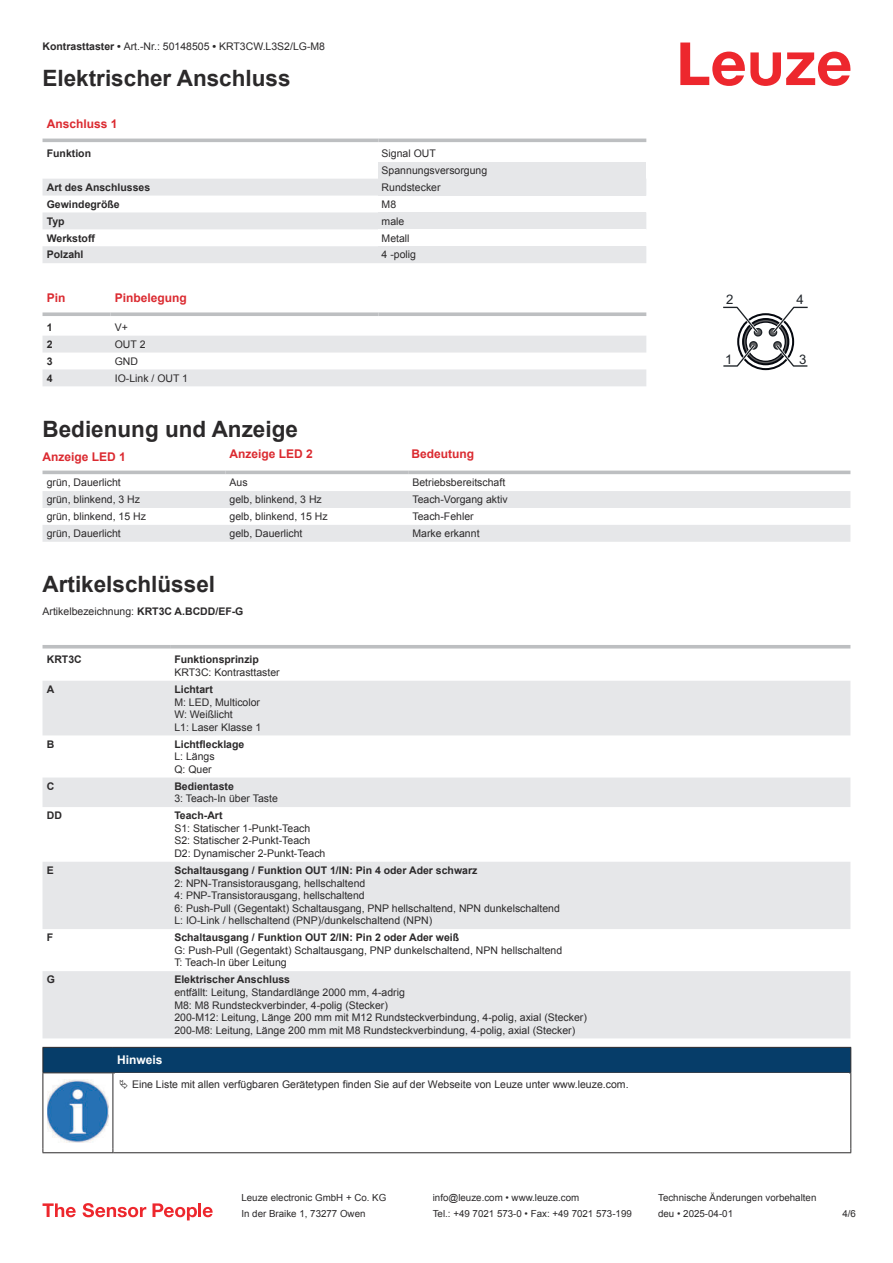
<style>
.page{position:relative;width:893px;height:1263px;background:#fff}
.page>*{position:absolute;margin:0;border:0;box-sizing:border-box;transform-origin:0 0}
.t1{font:700 22.5px "Arial";color:#2b292a}
.t2{font:13.2px "Arial";color:#1e2328}
.t3{font:700 12px "Arial";color:#db2a30}
.t4{font:700 12px "Arial";color:#fff}
.t5{font:10.5px/12.6px "Arial";color:#2b292a}
.t6{font:700 10.5px "Arial";color:#2b292a}
.t7{font:9.75px "Arial";color:#2b292a}
.s1{font-weight:700}
</style>
<div class="page">
<svg style="left:680px;top:43px;width:170px;height:43px"></svg>
<svg style="left:43px;top:138px;width:603px;height:1px"></svg>
<svg style="left:43px;top:179px;width:335px;height:84px;fill:#e6e7e9"></svg>
<hr style="left:43px;top:139px;width:335px;height:3px;background:#bdbfc1">
<hr style="left:378px;top:139px;width:268px;height:3px;background:#bdbfc1">
<div style="left:378px;top:162px;width:268px;height:17px;background:#e6e7e9"></div>
<div style="left:378px;top:179px;width:268px;height:17px;background:#e6e7e9"></div>
<div style="left:378px;top:212px;width:268px;height:17px;background:#e6e7e9"></div>
<div style="left:378px;top:246px;width:268px;height:17px;background:#e6e7e9"></div>
<svg style="left:43px;top:336px;width:603px;height:50px"></svg>
<svg style="left:43px;top:312px;width:68px;height:4px"></svg>
<svg style="left:111px;top:312px;width:267px;height:4px"></svg>
<svg style="left:378px;top:312px;width:268px;height:4px"></svg>
<svg style="left:43px;top:470px;width:807px;height:5px;fill:#eceded"></svg>
<svg style="left:43px;top:491px;width:807px;height:51px"></svg>
<hr style="left:43px;top:471px;width:182px;height:3px;background:#bdbfc1">
<hr style="left:225px;top:471px;width:183px;height:3px;background:#bdbfc1">
<hr style="left:408px;top:471px;width:442px;height:3px;background:#bdbfc1">
<svg style="left:43px;top:681px;width:807px;height:357px;fill:#e6e7e9"></svg>
<hr style="left:43px;top:645px;width:127px;height:3px;background:#bdbfc1">
<hr style="left:170px;top:645px;width:680px;height:3px;background:#bdbfc1">
<svg style="left:723px;top:306px;width:85px;height:64px"></svg>
<svg style="left:43px;top:1203px;width:33px;height:14px"></svg>
<svg style="left:83px;top:1203px;width:63px;height:14px"></svg>
<svg style="left:153px;top:1203px;width:44px;height:17px"></svg>
<hr style="left:198px;top:1203px;width:3px;height:14px;background:#ed272d">
<svg style="left:203px;top:1207px;width:10px;height:10px"></svg>
<div style="left:43px;top:1047px;width:808px;height:26px;background:#063d69"></div>
<hr style="left:113px;top:1072px;width:738px;height:1px;background:#2b292a">
<hr style="left:43px;top:1073px;width:1px;height:75px;background:#2b292a">
<hr style="left:113px;top:1073px;width:1px;height:75px;background:#2b292a">
<hr style="left:850px;top:1073px;width:1px;height:75px;background:#2b292a">
<hr style="left:43px;top:1152px;width:70px;height:1px;background:#2b292a">
<hr style="left:113px;top:1152px;width:738px;height:1px;background:#2b292a">
<img style="left:47px;top:1079px;width:61px;height:63px">
<p class="t5" style="left:43px;top:41px;width:284px"><span class="s1">Kontrasttaster •</span> Art.-Nr.: 50148505 <span class="s1">•</span> KRT3CW.L3S2/LG-M8</p>
<h1 class="t1" style="left:43px;top:70px;width:250px">Elektrischer Anschluss</h1>
<p class="t3" style="left:47px;top:119px;width:72px">Anschluss 1</p>
<p class="t6" style="left:47px;top:149px;width:46px">Funktion</p>
<p class="t5" style="left:382px;top:146px;width:107px;line-height:17px">Signal OUT<br>Spannungsversorgung</p>
<p class="t6" style="left:47px;top:183px;width:105px">Art des Anschlusses</p>
<p class="t5" style="left:382px;top:182px;width:60px">Rundstecker</p>
<p class="t6" style="left:47px;top:200px;width:74px">Gewindegröße</p>
<p class="t5" style="left:382px;top:199px;width:16px">M8</p>
<p class="t6" style="left:47px;top:217px;width:19px">Typ</p>
<p class="t5" style="left:382px;top:216px;width:24px">male</p>
<p class="t6" style="left:47px;top:234px;width:50px">Werkstoff</p>
<p class="t5" style="left:382px;top:233px;width:30px">Metall</p>
<p class="t6" style="left:47px;top:251px;width:38px">Polzahl</p>
<p class="t5" style="left:382px;top:249px;width:36px">4 -polig</p>
<p class="t3" style="left:47px;top:293px;width:20px">Pin</p>
<p class="t3" style="left:115px;top:293px;width:74px">Pinbelegung</p>
<p class="t6" style="left:47px;top:323px;width:7px">1</p>
<p class="t5" style="left:115px;top:322px;width:15px">V+</p>
<p class="t6" style="left:47px;top:340px;width:7px">2</p>
<p class="t5" style="left:115px;top:339px;width:32px">OUT 2</p>
<p class="t6" style="left:47px;top:357px;width:7px">3</p>
<p class="t5" style="left:115px;top:356px;width:25px">GND</p>
<p class="t6" style="left:47px;top:374px;width:7px">4</p>
<p class="t5" style="left:115px;top:373px;width:75px">IO-Link / OUT 1</p>
<h1 class="t1" style="left:43px;top:420px;width:257px">Bedienung und Anzeige</h1>
<p class="t3" style="left:43px;top:452px;width:85px">Anzeige LED 1</p>
<p class="t3" style="left:230px;top:450px;width:85px">Anzeige LED 2</p>
<p class="t3" style="left:411px;top:450px;width:64px">Bedeutung</p>
<p class="t5" style="left:47px;top:477px;width:76px">grün, Dauerlicht</p>
<p class="t5" style="left:230px;top:477px;width:20px">Aus</p>
<p class="t5" style="left:412px;top:477px;width:94px">Betriebsbereitschaft</p>
<p class="t5" style="left:47px;top:494px;width:95px">grün, blinkend, 3 Hz</p>
<p class="t5" style="left:230px;top:494px;width:94px">gelb, blinkend, 3 Hz</p>
<p class="t5" style="left:412px;top:494px;width:97px">Teach-Vorgang aktiv</p>
<p class="t5" style="left:47px;top:511px;width:101px">grün, blinkend, 15 Hz</p>
<p class="t5" style="left:230px;top:511px;width:100px">gelb, blinkend, 15 Hz</p>
<p class="t5" style="left:412px;top:511px;width:63px">Teach-Fehler</p>
<p class="t5" style="left:47px;top:528px;width:76px">grün, Dauerlicht</p>
<p class="t5" style="left:230px;top:528px;width:74px">gelb, Dauerlicht</p>
<p class="t5" style="left:412px;top:528px;width:69px">Marke erkannt</p>
<h1 class="t1" style="left:43px;top:575px;width:174px">Artikelschlüssel</h1>
<p class="t5" style="left:43px;top:606px;width:202px">Artikelbezeichnung: <span class="s1">KRT3C A.BCDD/EF-G</span></p>
<p class="t6" style="left:47px;top:656px;width:36px">KRT3C</p>
<p class="t6" style="left:174px;top:656px;width:86px">Funktionsprinzip</p>
<p class="t5" style="left:174px;top:667px;width:107px">KRT3C: Kontrasttaster</p>
<p class="t6" style="left:47px;top:685px;width:9px">A</p>
<p class="t6" style="left:174px;top:685px;width:40px">Lichtart</p>
<p class="t5" style="left:174px;top:696px;width:88px">M: LED, Multicolor<br>W: Weißlicht<br>L1: Laser Klasse 1</p>
<p class="t6" style="left:47px;top:740px;width:9px">B</p>
<p class="t6" style="left:174px;top:740px;width:72px">Lichtflecklage</p>
<p class="t5" style="left:174px;top:751px;width:42px">L: Längs<br>Q: Quer</p>
<p class="t6" style="left:47px;top:782px;width:9px">C</p>
<p class="t6" style="left:174px;top:782px;width:61px">Bedientaste</p>
<p class="t5" style="left:174px;top:793px;width:105px">3: Teach-In über Taste</p>
<p class="t6" style="left:47px;top:811px;width:17px">DD</p>
<p class="t6" style="left:174px;top:811px;width:50px">Teach-Art</p>
<p class="t5" style="left:174px;top:823px;width:153px">S1: Statischer 1-Punkt-Teach<br>S2: Statischer 2-Punkt-Teach<br>D2: Dynamischer 2-Punkt-Teach</p>
<p class="t6" style="left:47px;top:866px;width:9px">E</p>
<p class="t6" style="left:174px;top:866px;width:304px">Schaltausgang / Funktion OUT 1/IN: Pin 4 oder Ader schwarz</p>
<p class="t5" style="left:174px;top:877px;width:387px">2: NPN-Transistorausgang, hellschaltend<br>4: PNP-Transistorausgang, hellschaltend<br>6: Push-Pull (Gegentakt) Schaltausgang, PNP hellschaltend, NPN dunkelschaltend L: IO-Link / hellschaltend (PNP)/dunkelschaltend (NPN)</p>
<p class="t6" style="left:47px;top:933px;width:8px">F</p>
<p class="t6" style="left:174px;top:933px;width:286px">Schaltausgang / Funktion OUT 2/IN: Pin 2 oder Ader weiß</p>
<p class="t5" style="left:174px;top:945px;width:389px">G: Push-Pull (Gegentakt) Schaltausgang, PNP dunkelschaltend, NPN hellschaltend<br>T: Teach-In über Leitung</p>
<p class="t6" style="left:47px;top:976px;width:10px">G</p>
<p class="t6" style="left:174px;top:976px;width:117px">Elektrischer Anschluss</p>
<p class="t5" style="left:174px;top:987px;width:414px">entfällt: Leitung, Standardlänge 2000 mm, 4-adrig<br>M8: M8 Rundsteckverbinder, 4-polig (Stecker)<br>200-M12: Leitung, Länge 200 mm mit M12 Rundsteckverbindung, 4-polig, axial (Stecker)<br>200-M8: Leitung, Länge 200 mm mit M8 Rundsteckverbindung, 4-polig, axial (Stecker)</p>
<p class="t4" style="left:117px;top:1055px;width:47px">Hinweis</p>
<p class="t5" style="left:132px;top:1078px;width:498px">Eine Liste mit allen verfügbaren Gerätetypen finden Sie auf der Webseite von Leuze unter www.leuze.com.</p>
<p class="t2" style="left:726px;top:292px;width:9px">2</p>
<p class="t2" style="left:796px;top:292px;width:9px">4</p>
<p class="t2" style="left:725px;top:351px;width:9px">1</p>
<p class="t2" style="left:799px;top:351px;width:9px">3</p>
<p class="t7" style="left:241px;top:1194px;width:146px">Leuze electronic GmbH + Co. KG</p>
<p class="t7" style="left:433px;top:1194px;width:148px">info@leuze.com • www.leuze.com</p>
<p class="t7" style="left:658px;top:1194px;width:160px">Technische Änderungen vorbehalten</p>
<p class="t7" style="left:241px;top:1210px;width:126px">In der Braike 1, 73277 Owen</p>
<p class="t7" style="left:433px;top:1210px;width:201px">Tel.: +49 7021 573-0 • Fax: +49 7021 573-199</p>
<p class="t7" style="left:658px;top:1210px;width:76px">deu • 2025-04-01</p>
<p class="t7" style="left:842px;top:1210px;width:15px">4 /6</p>
</div>
